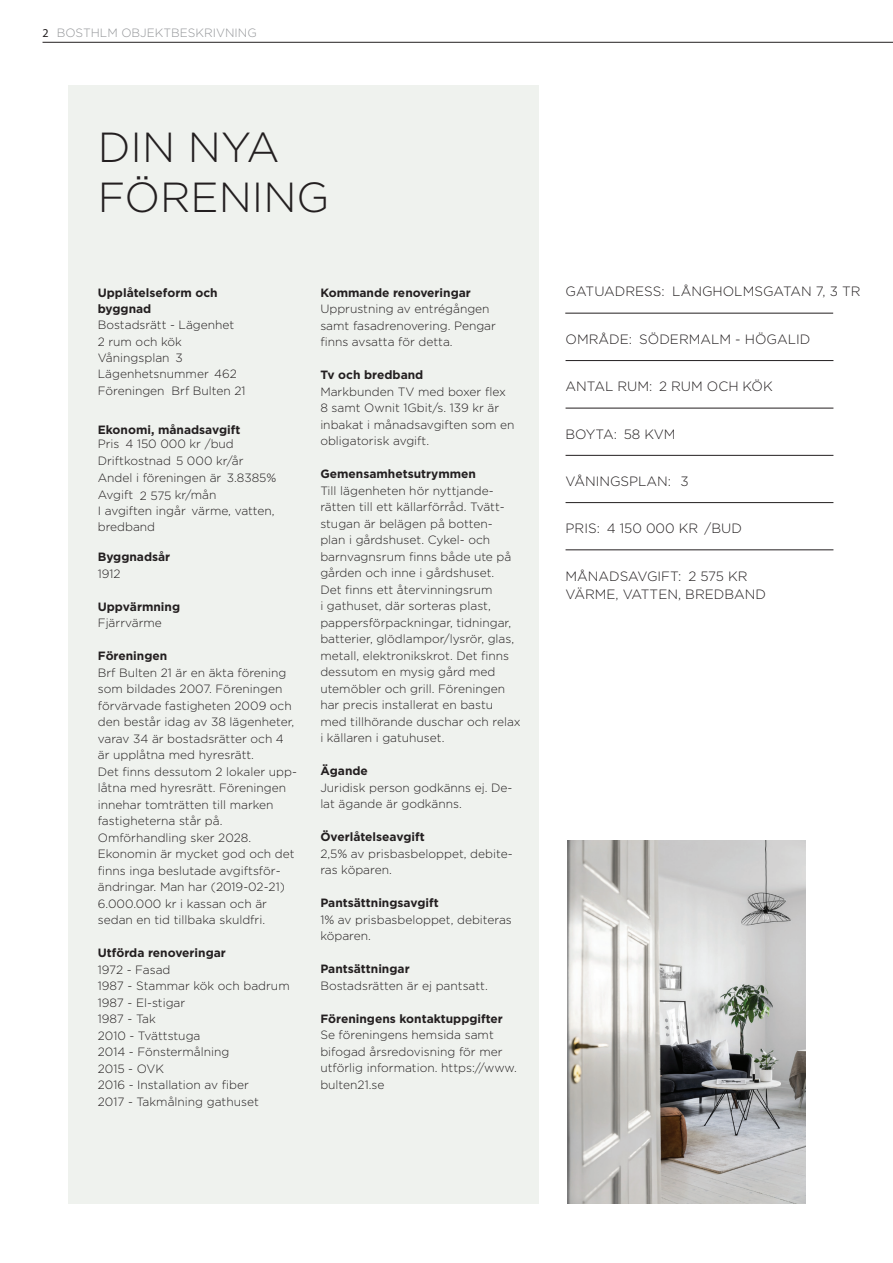
<style>
.page{position:relative;width:893px;height:1263px;background:#fff}
.page>*{position:absolute;margin:0;border:0;box-sizing:border-box;transform-origin:0 0}
.t1{font:300 42px/49.5px "Gotham";color:#231f20}
.t2{font:300 13.5px "Gotham";color:#231f20}
.t3{font:300 12px/16.5px "Gotham";color:#231f20}
.t4{font:700 12px/16.5px "Gotham";color:#231f20}
.t5{font:300 12px "Gotham";color:#939598}
.s1{font-family:"Myriad Pro";font-weight:400;color:#231f20}
</style>
<div class="page">
<div style="left:68px;top:85px;width:471px;height:1118px;background:#eff2ee"></div>
<img style="left:567px;top:841px;width:238px;height:362px">
<hr style="left:565px;top:313px;width:268px;height:1px;background:#231f20">
<hr style="left:566px;top:360px;width:267px;height:1px;background:#231f20">
<hr style="left:566px;top:408px;width:267px;height:1px;background:#231f20">
<hr style="left:566px;top:455px;width:267px;height:1px;background:#231f20">
<hr style="left:566px;top:502px;width:267px;height:1px;background:#231f20">
<hr style="left:566px;top:549px;width:267px;height:1px;background:#231f20">
<hr style="left:43px;top:42px;width:850px;height:1px;background:#231f20">
<p class="t5" style="left:43px;top:25px;width:216px"><span class="s1">2</span> BOSTHLM OBJEKTBESKRIVNING</p>
<h1 class="t1" style="left:98px;top:121px;width:233px">DIN NYA<br>FÖRENING</h1>
<p class="t4" style="left:98px;top:284px;width:121px">Upplåtelseform och byggnad</p>
<p class="t3" style="left:98px;top:316px;width:138px">Bostadsrätt - Lägenhet</p>
<p class="t3" style="left:98px;top:365px;width:149px">Lägenhetsnummer 462<br>Föreningen Brf Bulten 21</p>
<p class="t3" style="left:98px;top:333px;width:86px">2 rum och kök</p>
<p class="t3" style="left:98px;top:349px;width:86px">Våningsplan 3</p>
<p class="t4" style="left:98px;top:421px;width:144px">Ekonomi, månadsavgift</p>
<p class="t3" style="left:98px;top:436px;width:138px">Pris 4 150 000 kr /bud</p>
<p class="t3" style="left:98px;top:486px;width:178px">Avgift 2 575 kr/mån<br>I avgiften ingår värme, vatten, bredband</p>
<p class="t3" style="left:98px;top:452px;width:147px">Driftkostnad 5 000 kr/år</p>
<p class="t3" style="left:98px;top:469px;width:180px">Andel i föreningen är 3.8385%</p>
<p class="t4" style="left:98px;top:548px;width:74px">Byggnadsår</p>
<p class="t3" style="left:98px;top:565px;width:24px">1912</p>
<p class="t4" style="left:98px;top:598px;width:84px">Uppvärmning</p>
<p class="t3" style="left:98px;top:614px;width:66px">Fjärrvärme</p>
<p class="t4" style="left:98px;top:647px;width:71px">Föreningen</p>
<p class="t3" style="left:98px;top:664px;width:201px">Brf Bulten 21 är en äkta förening som bildades 2007. Föreningen förvärvade fastigheten 2009 och den består idag av 38 lägenheter, varav 34 är bostadsrätter och 4 är upplåtna med hyresrätt.<br>Det finns dessutom 2 lokaler upp&shy;låtna med hyresrätt. Föreningen innehar tomträtten till marken fastigheterna står på.<br>Omförhandling sker 2028.<br>Ekonomin är mycket god och det finns inga beslutade avgiftsför&shy;ändringar. Man har (2019-02-21)<br>6.000.000 kr i kassan och är sedan en tid tillbaka skuldfri.</p>
<p class="t4" style="left:98px;top:944px;width:130px">Utförda renoveringar</p>
<p class="t3" style="left:98px;top:961px;width:193px">1972 - Fasad<br>1987 - Stammar kök och badrum<br>1987 - El-stigar<br>1987 - Tak<br>2010 - Tvättstuga<br>2014 - Fönstermålning<br>2015 - OVK<br>2016 - Installation av fiber<br>2017 - Takmålning gathuset</p>
<p class="t4" style="left:320px;top:284px;width:152px">Kommande renoveringar</p>
<p class="t3" style="left:320px;top:300px;width:177px">Upprustning av entrégången samt fasadrenovering. Pengar finns avsatta för detta.</p>
<p class="t4" style="left:320px;top:366px;width:105px">Tv och bredband</p>
<p class="t3" style="left:320px;top:383px;width:196px">Markbunden TV med boxer flex<br>8 samt Ownit 1Gbit/s. 139 kr är inbakat i månadsavgiften som en obligatorisk avgift.</p>
<p class="t4" style="left:320px;top:465px;width:157px">Gemensamhetsutrymmen</p>
<p class="t3" style="left:320px;top:482px;width:202px">Till lägenheten hör nyttjande&shy;rätten till ett källarförråd. Tvätt&shy;stugan är belägen på botten&shy;plan i gårdshuset. Cykel- och barnvagnsrum finns både ute på gården och inne i gårdshuset.<br>Det finns ett återvinningsrum<br>i gathuset, där sorteras plast, pappersförpackningar, tidningar, batterier, glödlampor/lysrör, glas, metall, elektronikskrot. Det finns dessutom en mysig gård med utemöbler och grill. Föreningen har precis installerat en bastu med tillhörande duschar och relax i källaren i gatuhuset.</p>
<p class="t4" style="left:320px;top:762px;width:49px">Ägande</p>
<p class="t3" style="left:320px;top:779px;width:194px">Juridisk person godkänns ej. De&shy;lat ägande är godkänns.</p>
<p class="t4" style="left:320px;top:828px;width:106px">Överlåtelseavgift</p>
<p class="t3" style="left:320px;top:845px;width:194px">2,5% av prisbasbeloppet, debite&shy;ras köparen.</p>
<p class="t4" style="left:320px;top:894px;width:120px">Pantsättningsavgift</p>
<p class="t3" style="left:320px;top:911px;width:193px">1% av prisbasbeloppet, debiteras köparen.</p>
<p class="t4" style="left:320px;top:960px;width:91px">Pantsättningar</p>
<p class="t3" style="left:320px;top:977px;width:169px">Bostadsrätten är ej pantsatt.</p>
<p class="t4" style="left:320px;top:1010px;width:184px">Föreningens kontaktuppgifter</p>
<p class="t3" style="left:320px;top:1026px;width:198px">Se föreningens hemsida samt bifogad årsredovisning för mer utförlig information. https://www. bulten21.se</p>
<p class="t2" style="left:672px;top:283px;width:190px">LÅNGHOLMSGATAN 7, 3 TR</p>
<p class="t2" style="left:639px;top:330px;width:173px">SÖDERMALM - HÖGALID</p>
<p class="t2" style="left:659px;top:378px;width:115px">2 RUM OCH KÖK</p>
<p class="t2" style="left:624px;top:425px;width:53px">58 KVM</p>
<p class="t2" style="left:681px;top:472px;width:10px">3</p>
<p class="t2" style="left:566px;top:283px;width:101px">GATUADRESS:</p>
<p class="t2" style="left:566px;top:330px;width:68px">OMRÅDE:</p>
<p class="t2" style="left:566px;top:378px;width:88px">ANTAL RUM:</p>
<p class="t2" style="left:566px;top:425px;width:53px">BOYTA:</p>
<p class="t2" style="left:566px;top:472px;width:107px">VÅNINGSPLAN:</p>
<p class="t2" style="left:566px;top:520px;width:36px">PRIS:</p>
<p class="t2" style="left:607px;top:520px;width:137px">4 150 000 KR /BUD</p>
<p class="t2" style="left:566px;top:567px;width:117px">MÅNADSAVGIFT:</p>
<p class="t2" style="left:688px;top:567px;width:60px">2 575 KR</p>
<p class="t2" style="left:566px;top:585px;width:202px">VÄRME, VATTEN, BREDBAND</p>
</div>
